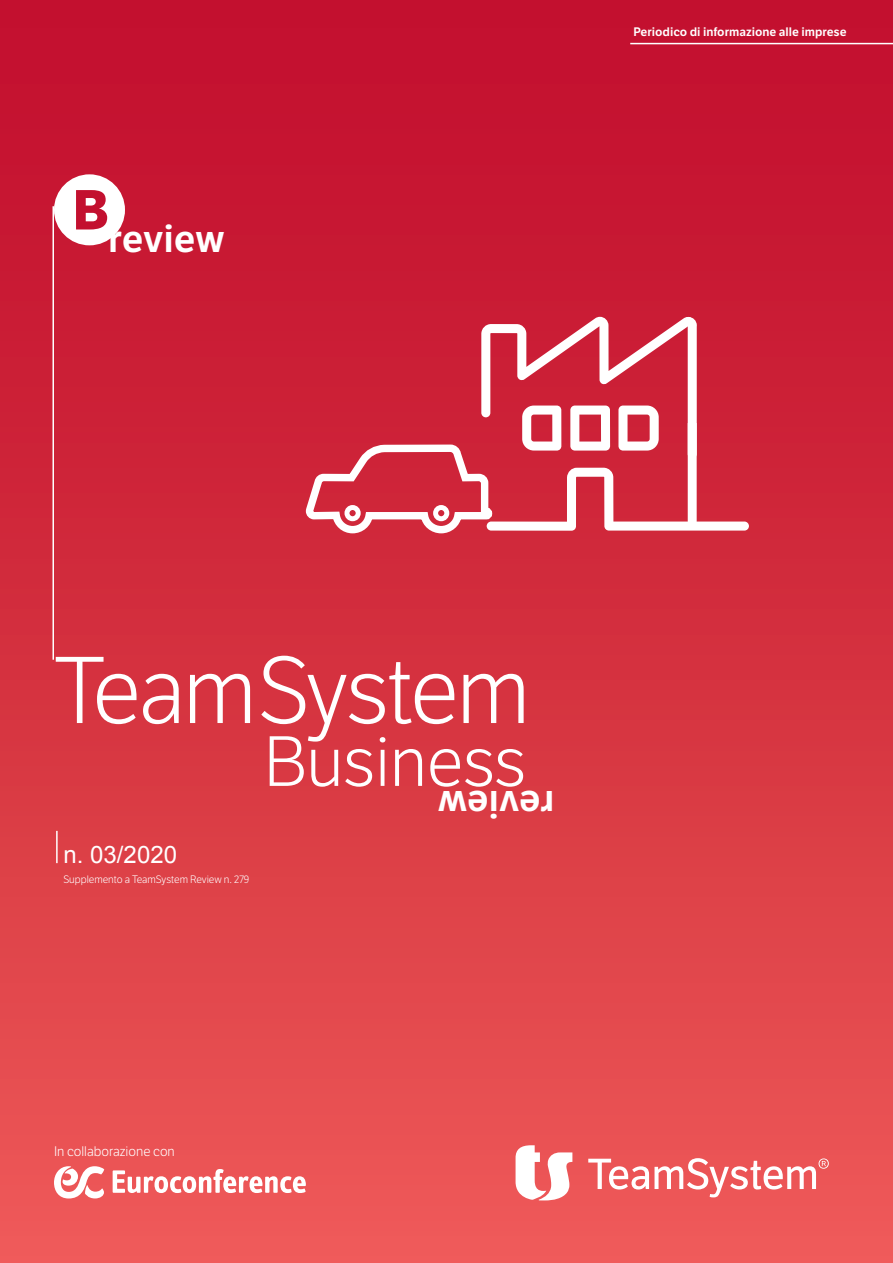
<style>
.page{position:relative;width:893px;height:1263px;background:#fff}
.page>*{position:absolute;margin:0;border:0;box-sizing:border-box;transform-origin:0 0}
.t1{font:300 91.8px "LFT Etica";letter-spacing:-.02em;color:#fff}
.t2{font:300 68.85px "LFT Etica";color:#fff}
.t3{font:700 54.75px "LFT Etica";color:#c3102f}
.t4{font:600 37.95px "LFT Etica";letter-spacing:-.01em;color:#fff}
.t5{font:24px "Arial";color:#fff}
.t6{font:300 13.5px "LFT Etica";color:#fff}
.t7{font:600 12px "LFT Etica";color:#fff}
.t8{font:300 10.5px "LFT Etica";color:#fff}
</style>
<div class="page">
<div style="left:0;top:0;width:893px;height:1263px;background:linear-gradient(to bottom,#bf0a2a,#ec5856)"></div>
<svg style="left:516px;top:1145px;width:56px;height:55px"></svg>
<svg style="left:588px;top:1158px;width:241px;height:39px"></svg>
<svg style="left:113px;top:1169px;width:193px;height:24px"></svg>
<svg style="left:54px;top:1166px;width:50px;height:32px"></svg>
<div style="left:54px;top:174px;width:71px;height:71px;background:#fff;border-radius:50%"></div>
<hr style="left:56px;top:831px;width:2px;height:32px;background:#fff">
<svg style="left:302px;top:317px;width:447px;height:220px;background:#d44457"></svg>
<div style="left:688px;top:423px;width:9px;height:105px;background:#fff"></div>
<hr style="left:630px;top:43px;width:263px;height:1px;background:#fff">
<hr style="left:52px;top:206px;width:2px;height:454px;background:#fff">
<h3 class="t3" style="left:73px;top:177px;width:38px">B</h3>
<h3 class="t4" style="left:108px;top:215px;width:118px">review</h3>
<p class="t7" style="left:633px;top:25px;width:215px">Periodico di informazione alle imprese</p>
<h1 class="t1" style="left:54px;top:639px;width:477px">TeamSystem</h1>
<h2 class="t2" style="left:264px;top:723px;width:264px">Business</h2>
<h3 class="t4" style="left:554px;top:828px;width:118px;rotate:-180deg">review</h3>
<h3 class="t5" style="left:64px;top:838px;width:115px">n. 03/2020</h3>
<p class="t8" style="left:63px;top:873px;width:188px">Supplemento a TeamSystem Review n. 279</p>
<p class="t6" style="left:54px;top:1143px;width:122px">In collaborazione con</p>
</div>
